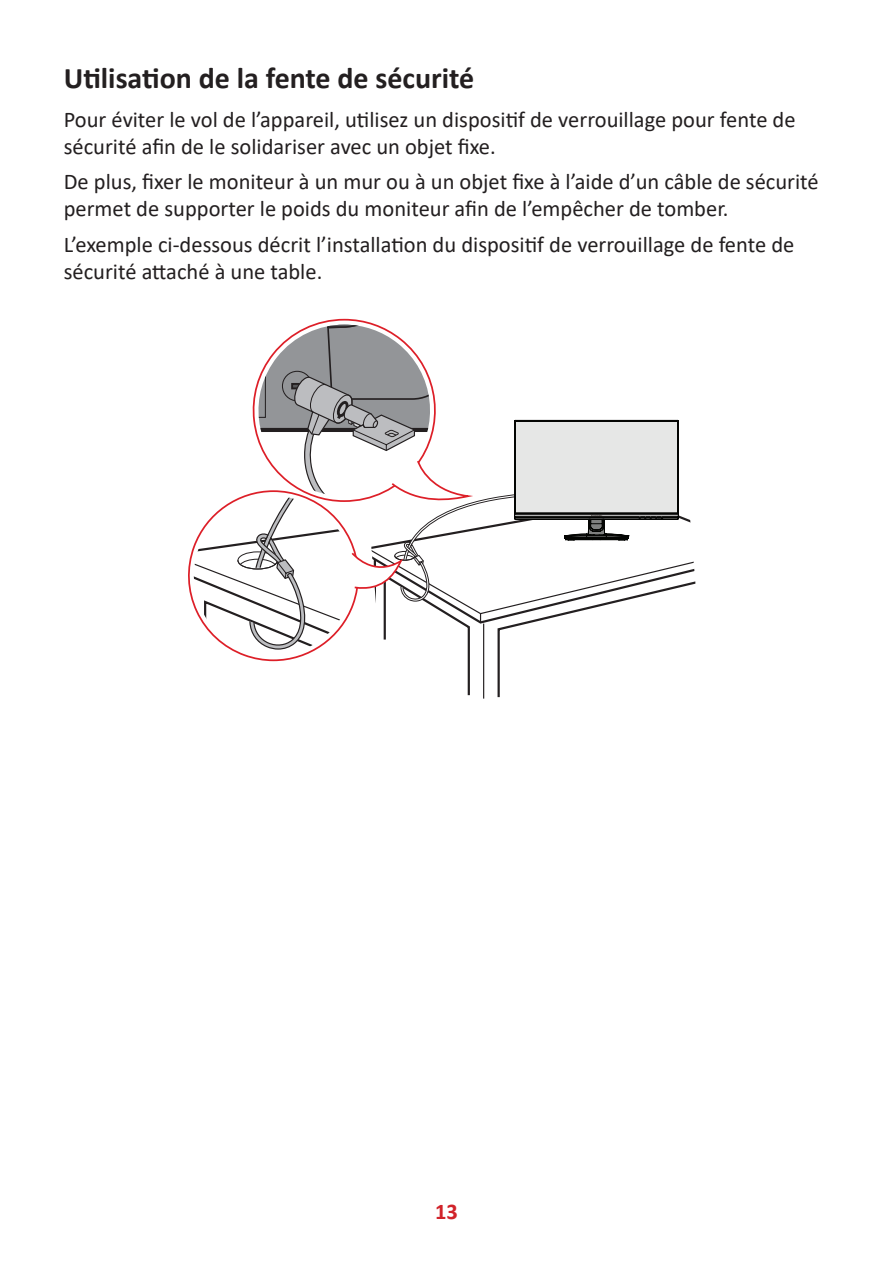
<style>
.page{position:relative;width:893px;height:1263px;background:#fff}
.page>*{position:absolute;margin:0;border:0;box-sizing:border-box;transform-origin:0 0}
.t1{font:700 30px "Calibri";color:#231f20}
.t2{font:22.5px/27px "Calibri";color:#231f20}
.t3{font:700 22.5px "Calibri";color:#d1232a}
</style>
<div class="page">
<svg style="left:467px;top:561px;width:229px;height:138px"></svg>
<svg style="left:188px;top:319px;width:491px;height:347px"></svg>
<h1 class="t1" style="left:64px;top:57px;width:412px">Utilisation de la fente de sécurité</h1>
<p class="t2" style="left:64px;top:105px;width:733px">Pour éviter le vol de l’appareil, utilisez un dispositif de verrouillage pour fente de sécurité afin de le solidariser avec un objet fixe.</p>
<p class="t2" style="left:64px;top:168px;width:756px">De plus, fixer le moniteur à un mur ou à un objet fixe à l’aide d’un câble de sécurité permet de supporter le poids du moniteur afin de l’empêcher de tomber.</p>
<p class="t2" style="left:64px;top:230px;width:732px">L’exemple ci-dessous décrit l’installation du dispositif de verrouillage de fente de sécurité attaché à une table.</p>
<p class="t3" style="left:435px;top:1196px;width:24px">13</p>
</div>
